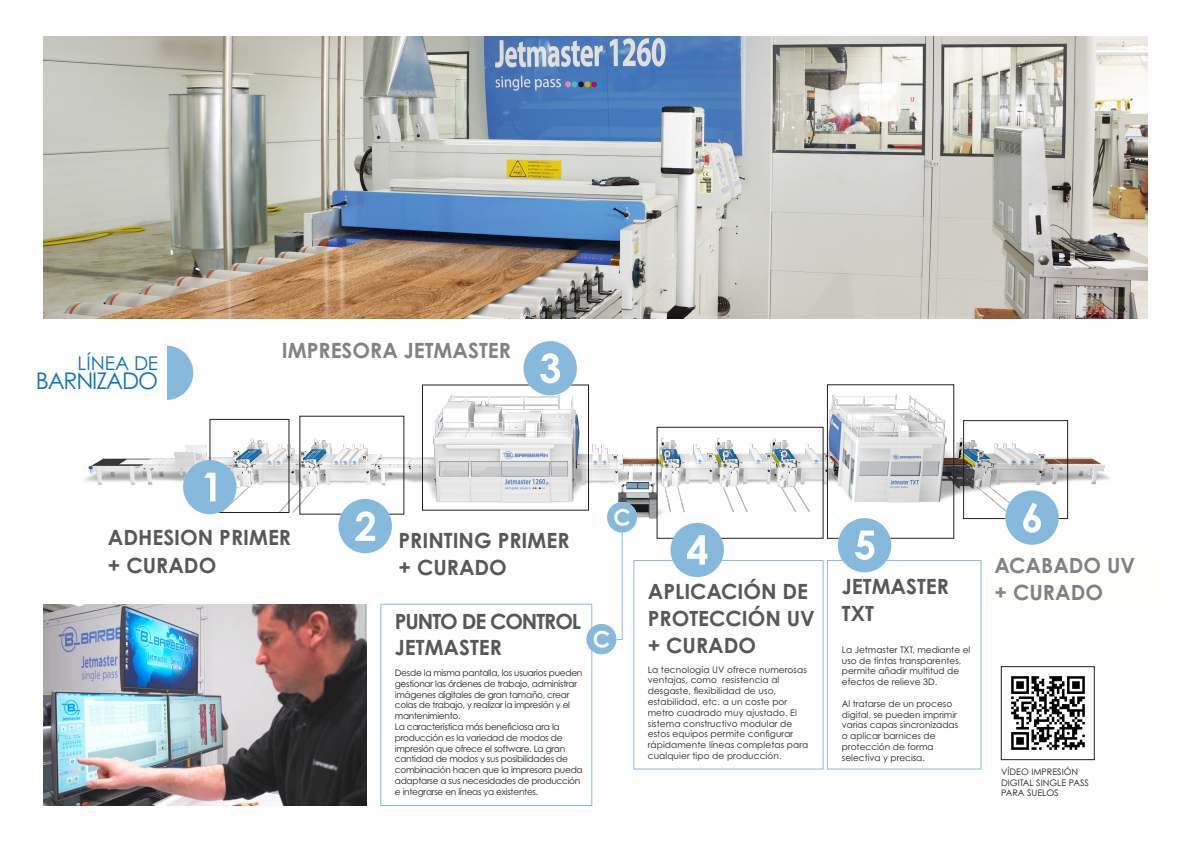
<style>
.page{position:relative;width:1191px;height:842px;background:#fff}
.page>*{position:absolute;margin:0;border:0;box-sizing:border-box;transform-origin:0 0}
.t1{font:23px "Century Gothic Pro";letter-spacing:-.05em;color:#1074bc}
.t2{font:700 21px/27px "Century Gothic Pro";color:#57585a}
.t3{font:700 21px "Century Gothic Pro";color:#808285}
.t4{font:700 21px "Century Gothic Pro";letter-spacing:-.05em;color:#57585a}
.t5{font:19px "Century Gothic Pro";color:#1074bc}
.t6{font:9px/10.8px "Century Gothic Pro";color:#231f20}
.t7{font:9px/10.8px "Century Gothic Pro";letter-spacing:-.03em;color:#231f20}
</style>
<div class="page">
<img style="left:84px;top:390px;width:1026px;height:141px">
<div style="left:140px;top:346px;width:53px;height:54px;background:#87b9dc;border-radius:50%"></div>
<div style="left:5px;top:344px;width:162px;height:57px;background:#fff"></div>
<div style="left:210px;top:419px;width:79px;height:94px;border:1px solid #231f20"></div>
<div style="left:99px;top:522px;width:239px;height:43px;background:#fff"></div>
<div style="left:657px;top:427px;width:166px;height:111px;border:1px solid #231f20"></div>
<div style="left:670px;top:523px;width:54px;height:54px;background:#87b9dd;border-radius:50%"></div>
<svg style="left:687px;top:535px;width:20px;height:30px"></svg>
<div style="left:827px;top:385px;width:127px;height:153px;border:1px solid #231f20"></div>
<div style="left:963px;top:420px;width:104px;height:99px;border:1px solid #231f20"></div>
<div style="left:1005px;top:490px;width:53px;height:55px;background:#87b9dd;border-radius:50%"></div>
<svg style="left:1023px;top:503px;width:18px;height:30px"></svg>
<div style="left:183px;top:460px;width:53px;height:54px;background:#87b9dd;border-radius:50%"></div>
<svg style="left:204px;top:473px;width:11px;height:28px"></svg>
<div style="left:338px;top:499px;width:54px;height:54px;background:#87b9dd;border-radius:50%"></div>
<svg style="left:355px;top:511px;width:20px;height:30px"></svg>
<div style="left:607px;top:502px;width:30px;height:31px;background:#87b9dd;border-radius:50%"></div>
<svg style="left:614px;top:509px;width:16px;height:17px"></svg>
<hr style="left:622px;top:533px;width:1px;height:106px;background:#1074bc">
<img style="left:43px;top:604px;width:324px;height:202px">
<div style="left:523px;top:341px;width:54px;height:54px;background:#87b9dd;border-radius:50%"></div>
<svg style="left:540px;top:353px;width:20px;height:30px"></svg>
<div style="left:586px;top:624px;width:30px;height:30px;background:#87b9dd;border-radius:50%"></div>
<svg style="left:593px;top:631px;width:16px;height:17px"></svg>
<img style="left:44px;top:36px;width:1103px;height:282px">
<img style="left:1011px;top:676px;width:74px;height:74px">
<div style="left:1001px;top:666px;width:93px;height:94px;border:1px solid #231f20"></div>
<div style="left:838px;top:518px;width:53px;height:54px;background:#87b9dd;border-radius:50%"></div>
<svg style="left:855px;top:530px;width:19px;height:30px"></svg>
<p class="t5" style="left:78px;top:352px;width:82px">LÍNEA DE</p>
<p class="t1" style="left:36px;top:367px;width:124px">BARNIZADO</p>
<p class="t3" style="left:282px;top:337px;width:230px">IMPRESORA JETMASTER</p>
<p class="t2" style="left:108px;top:524px;width:185px">ADHESION PRIMER</p>
<p class="t2" style="left:108px;top:552px;width:110px">+ CURADO</p>
<p class="t2" style="left:398px;top:527px;width:172px">PRINTING PRIMER</p>
<p class="t2" style="left:398px;top:554px;width:110px">+ CURADO</p>
<p class="t4" style="left:395px;top:609px;width:188px">PUNTO DE CONTROL</p>
<p class="t2" style="left:395px;top:634px;width:109px">JETMASTER</p>
<p class="t7" style="left:395px;top:667px;width:189px">Desde la misma pantalla, los usuarios pueden gestionar las órdenes de trabajo, administrar imágenes digitales de gran tamaño, crear colas de trabajo, y realizar la impresión y el mantenimiento.</p>
<p class="t7" style="left:395px;top:721px;width:189px">La característica más beneficiosa ara la producción es la variedad de modos de impresión que ofrece el software. La gran cantidad de modos y sus posibilidades de combinación hacen que la impresora pueda adaptarse a sus necesidades de producción e integrarse en líneas ya existentes.</p>
<p class="t2" style="left:648px;top:577px;width:169px">APLICACIÓN DE<br>PROTECCIÓN UV</p>
<p class="t2" style="left:648px;top:631px;width:110px">+ CURADO</p>
<p class="t6" style="left:648px;top:664px;width:162px">La tecnología UV ofrece numerosas ventajas, como resistencia al desgaste, flexibilidad de uso, estabilidad, etc. a un coste por metro cuadrado muy ajustado. El sistema constructivo modular de estos equipos permite configurar rápidamente líneas completas para cualquier tipo de producción.</p>
<p class="t2" style="left:842px;top:573px;width:109px">JETMASTER<br>TXT</p>
<p class="t6" style="left:842px;top:644px;width:130px">La Jetmaster TXT, mediante el uso de tintas transparentes, permite añadir multitud de efectos de relieve 3D.</p>
<p class="t6" style="left:842px;top:698px;width:118px">Al tratarse de un proceso digital, se pueden imprimir varias capas sincronizadas o aplicar barnices de protección de forma selectiva y precisa.</p>
<p class="t3" style="left:994px;top:552px;width:142px">ACABADO UV</p>
<p class="t3" style="left:994px;top:579px;width:110px">+ CURADO</p>
<p class="t6" style="left:1001px;top:766px;width:89px">VÍDEO IMPRESIÓN<br>DIGITAL SINGLE PASS<br>PARA SUELOS</p>
</div>
